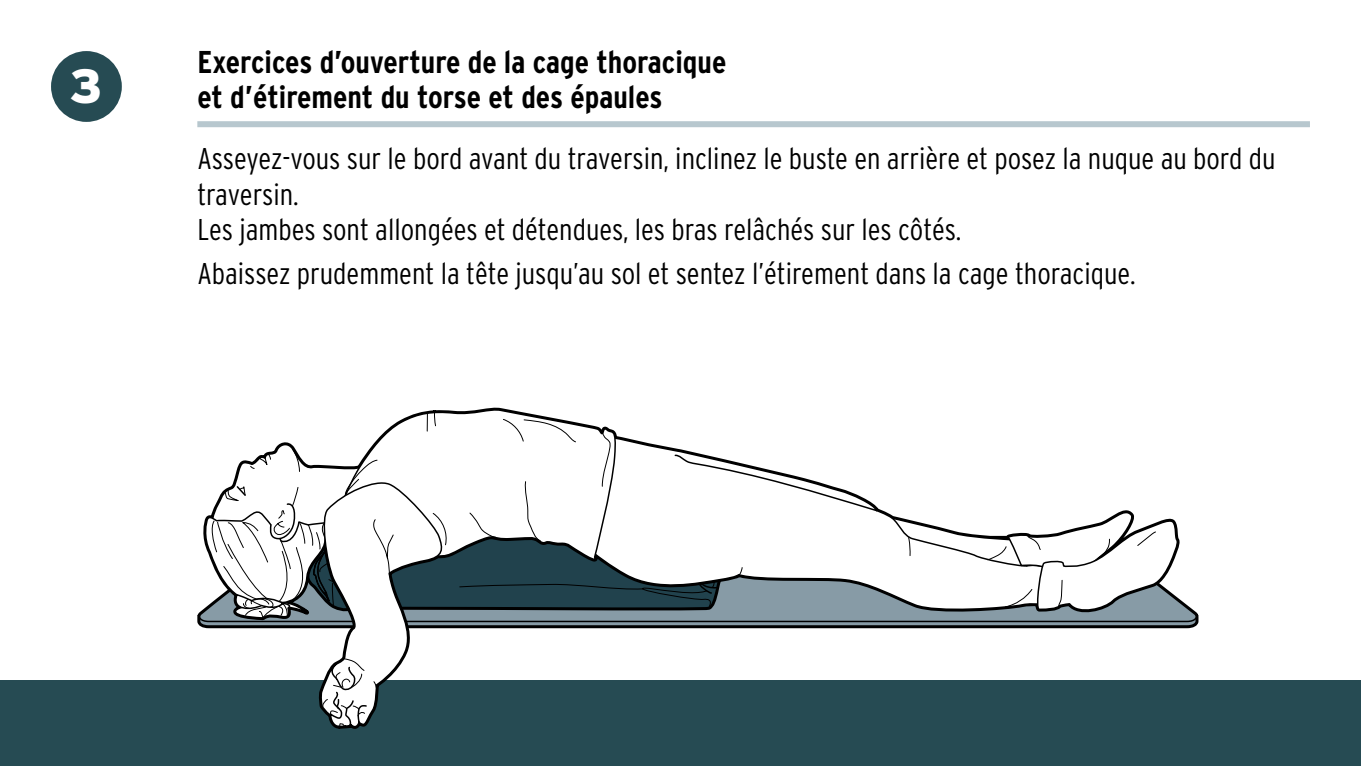
<style>
.page{position:relative;width:1361px;height:766px;background:#fff}
.page>*{position:absolute;margin:0;border:0;box-sizing:border-box;transform-origin:0 0}
.t1{font:900 48px "Interstate OT";color:#fff}
.t2{font:700 condensed 31.5px/35.4px "Interstate OT";color:#000}
.t3{font:300 condensed 30px/35.4px "Interstate OT";color:#000}
</style>
<div class="page">
<div style="left:0;top:680px;width:1361px;height:85px;background:#264b53"></div>
<div style="left:51px;top:51px;width:71px;height:71px;background:#264b53;border-radius:50%"></div>
<svg style="left:198px;top:411px;width:999px;height:317px"></svg>
<div style="left:197px;top:121px;width:1113px;height:6px;background:#b7c7ce"></div>
<h1 class="t1" style="left:69px;top:55px;width:34px">3</h1>
<p class="t2" style="left:197px;top:44px;width:530px">Exercices d’ouverture de la cage thoracique et d’étirement du torse et des épaules</p>
<p class="t3" style="left:197px;top:141px;width:1079px">Asseyez-vous sur le bord avant du traversin, inclinez le buste en arrière et posez la nuque au bord du traversin.<br>Les jambes sont allongées et détendues, les bras relâchés sur les côtés.</p>
<p class="t3" style="left:197px;top:256px;width:939px">Abaissez prudemment la tête jusqu’au sol et sentez l’étirement dans la cage thoracique.</p>
</div>
